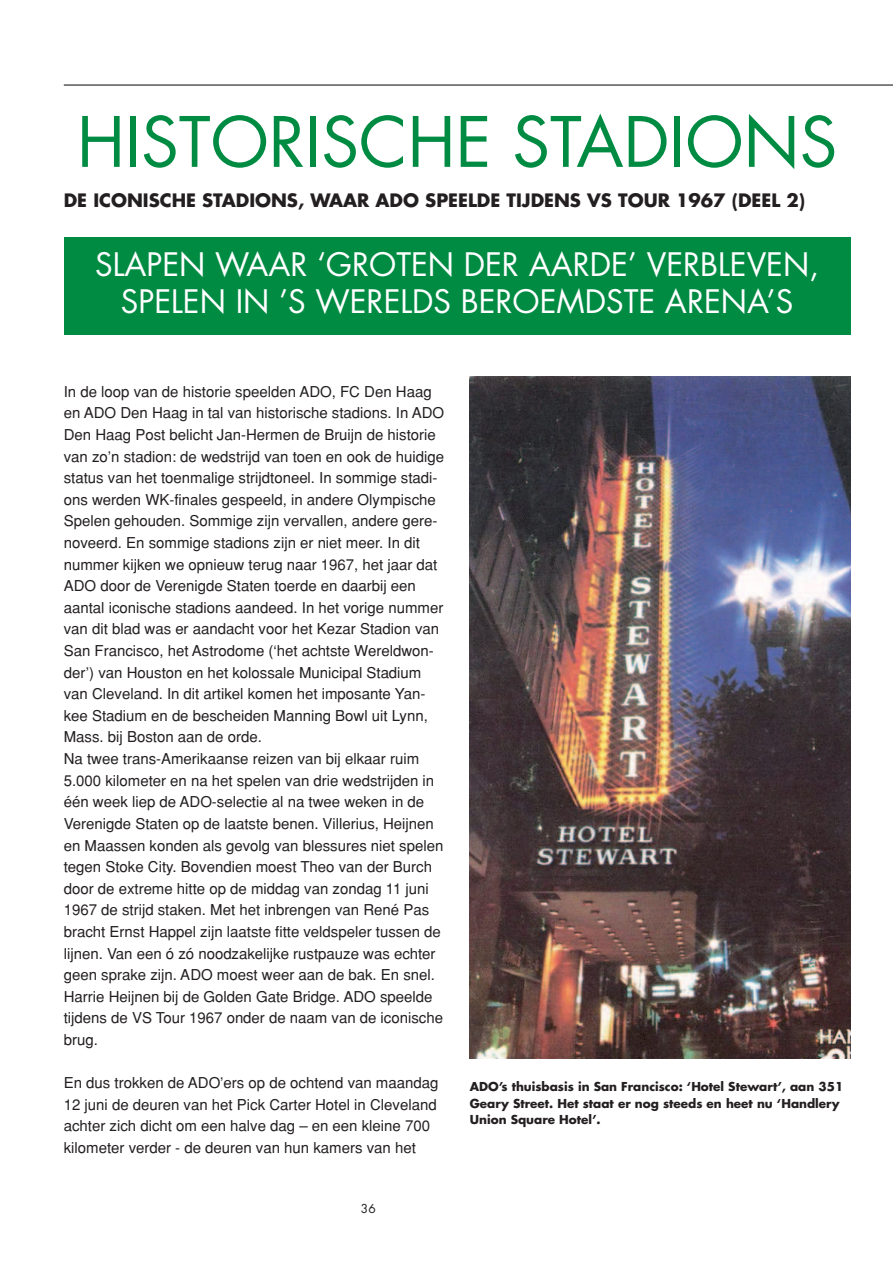
<style>
.page{position:relative;width:893px;height:1263px;background:#fff}
.page>*{position:absolute;margin:0;border:0;box-sizing:border-box;transform-origin:0 0}
.t1{font:67.5px "Futura";color:#008b43}
.t2{font:31.5px/37.5px "Futura";color:#fff;text-align:center}
.t3{font:700 18px "Futura";color:#231f20}
.t4{font:15px/21.6px "Helvetica";color:#231f20}
.t5{font:700 12px/16.5px "Futura";color:#231f20}
.t6{font:12px "Futura";color:#231f20}
</style>
<div class="page">
<hr style="left:64px;top:84px;width:829px;height:2px;background:#231f20">
<div style="left:64px;top:237px;width:786px;height:98px;background:#008b43"></div>
<img style="left:470px;top:377px;width:380px;height:682px">
<h1 class="t1" style="left:77px;top:100px;width:762px">HISTORISCHE STADIONS</h1>
<p class="t3" style="left:64px;top:192px;width:743px">DE ICONISCHE STADIONS, WAAR ADO SPEELDE TIJDENS VS TOUR 1967 (DEEL 2)</p>
<h2 class="t2" style="left:95px;top:245px;width:725px">SLAPEN WAAR ‘GROTEN DER AARDE’ VERBLEVEN,<br>SPELEN IN ’S WERELDS BEROEMDSTE ARENA’S</h2>
<p class="t4" style="left:64px;top:382px;width:382px">In de loop van de historie speelden ADO, FC Den Haag en ADO Den Haag in tal van historische stadions. In ADO Den Haag Post belicht Jan-Hermen de Bruijn de historie van zo’n stadion: de wedstrijd van toen en ook de huidige status van het toenmalige strijdtoneel. In sommige stadi&shy;ons werden WK-finales gespeeld, in andere Olympische Spelen gehouden. Sommige zijn vervallen, andere gere&shy;noveerd. En sommige stadions zijn er niet meer. In dit nummer kijken we opnieuw terug naar 1967, het jaar dat ADO door de Verenigde Staten toerde en daarbij een aantal iconische stadions aandeed. In het vorige nummer van dit blad was er aandacht voor het Kezar Stadion van San Francisco, het Astrodome (‘het achtste Wereldwon&shy;der’) van Houston en het kolossale Municipal Stadium van Cleveland. In dit artikel komen het imposante Yan&shy;kee Stadium en de bescheiden Manning Bowl uit Lynn, Mass. bij Boston aan de orde.<br>Na twee trans-Amerikaanse reizen van bij elkaar ruim 5.000 kilometer en na het spelen van drie wedstrijden in één week liep de ADO-selectie al na twee weken in de Verenigde Staten op de laatste benen. Villerius, Heijnen en Maassen konden als gevolg van blessures niet spelen tegen Stoke City. Bovendien moest Theo van der Burch door de extreme hitte op de middag van zondag 11 juni 1967 de strijd staken. Met het inbrengen van René Pas bracht Ernst Happel zijn laatste fitte veldspeler tussen de lijnen. Van een ó zó noodzakelijke rustpauze was echter geen sprake zijn. ADO moest weer aan de bak. En snel.<br>Harrie Heijnen bij de Golden Gate Bridge. ADO speelde tijdens de VS Tour 1967 onder de naam van de iconische brug.</p>
<p class="t4" style="left:64px;top:1073px;width:376px">En dus trokken de ADO’ers op de ochtend van maandag 12 juni de deuren van het Pick Carter Hotel in Cleveland achter zich dicht om een halve dag – en een kleine 700 kilometer verder - de deuren van hun kamers van het</p>
<p class="t5" style="left:470px;top:1079px;width:375px">ADO’s thuisbasis in San Francisco: ‘Hotel Stewart’, aan 351<br>Geary Street. Het staat er nog steeds en heet nu ‘Handlery<br>Union Square Hotel’.</p>
<p class="t6" style="left:361px;top:1201px;width:16px">36</p>
</div>
